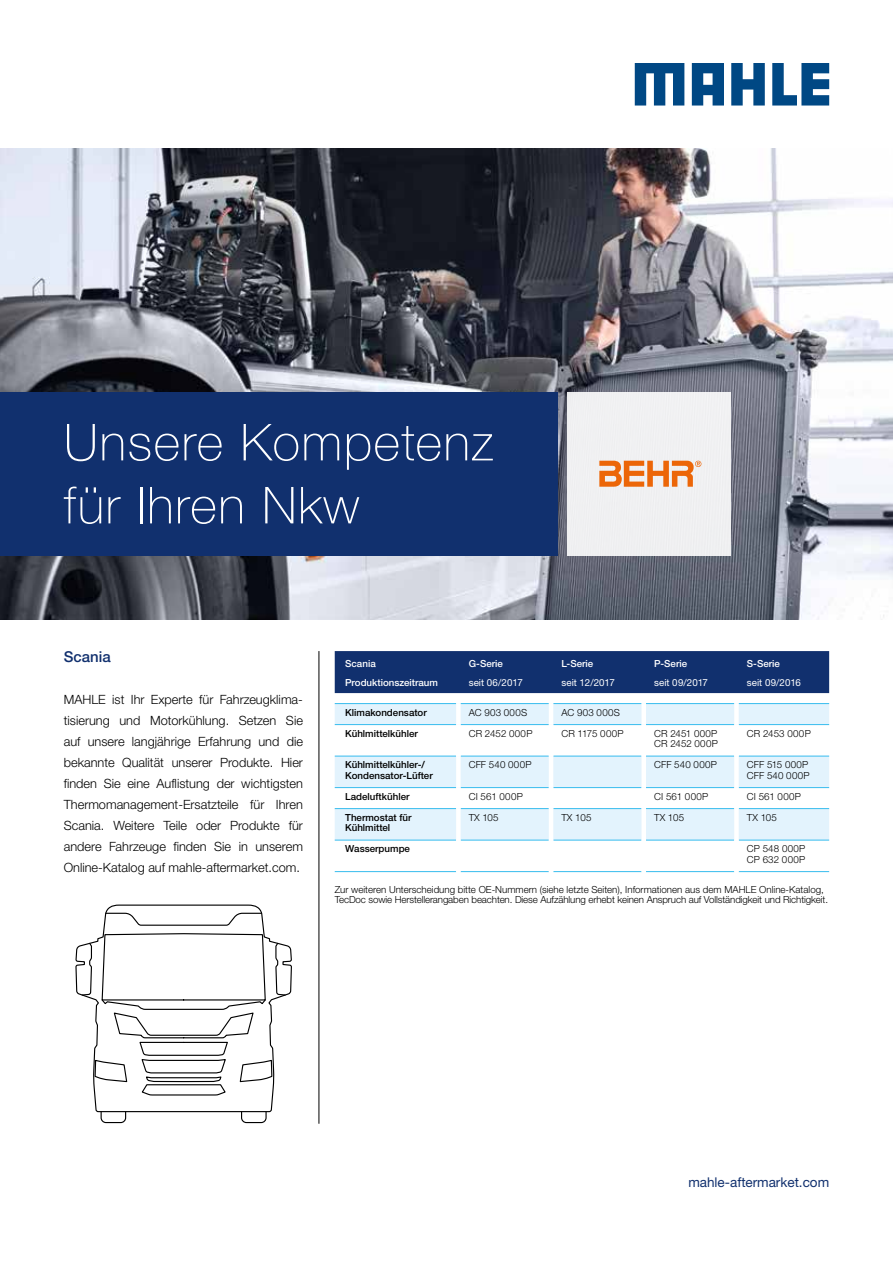
<style>
.page{position:relative;width:893px;height:1263px;background:#fff}
.page>*{position:absolute;margin:0;border:0;box-sizing:border-box;transform-origin:0 0}
.t1{font:100 51px/63px "Helvetica Neue LTW1 G";letter-spacing:.03em;color:#fff}
.t2{font:500 15px "Helvetica Neue LTW1 G";color:#11306e}
.t3{font:13.5px "Helvetica Neue LTW1 G";color:#11306e}
.t4{font:300 12.75px/21px "Helvetica Neue LTW1 G";color:#000;text-align:justify}
.t5{font:300 9.75px/10.8px "Helvetica Neue LTW1 G";color:#000}
.t6{font:500 9.75px/10.8px "Helvetica Neue LTW1 G";color:#000}
.t7{font:300 9.75px/10.8px "Helvetica Neue LTW1 G";letter-spacing:.02em;color:#000}
.t8{font:500 9.75px "Helvetica Neue LTW1 G";color:#fff}
.t9{font:9.75px "Helvetica Neue LTW1 G";color:#fff}
.t10{font:300 9.75px/10.8px "Helvetica Neue LTW1 G";letter-spacing:.025em;color:#000}
</style>
<div class="page">
<svg style="left:635px;top:63px;width:49px;height:43px"></svg>
<svg style="left:731px;top:63px;width:34px;height:43px"></svg>
<svg style="left:772px;top:63px;width:57px;height:43px"></svg>
<svg style="left:692px;top:63px;width:32px;height:43px"></svg>
<svg style="left:75px;top:904px;width:217px;height:209px"></svg>
<svg style="left:81px;top:933px;width:205px;height:163px"></svg>
<svg style="left:100px;top:1110px;width:27px;height:14px"></svg>
<svg style="left:240px;top:1110px;width:27px;height:14px"></svg>
<svg style="left:105px;top:912px;width:158px;height:14px"></svg>
<img style="left:0;top:149px;width:893px;height:471px">
<hr style="left:319px;top:651px;width:1px;height:473px;background:#000">
<div style="left:335px;top:651px;width:494px;height:42px;background:#11306e"></div>
<svg style="left:335px;top:704px;width:494px;height:136px;fill:#e3f3fd"></svg>
<hr style="left:335px;top:703px;width:121px;height:1px;background:#36bcee">
<hr style="left:335px;top:724px;width:121px;height:1px;background:#36bcee">
<hr style="left:335px;top:756px;width:121px;height:1px;background:#36bcee">
<hr style="left:335px;top:787px;width:121px;height:1px;background:#36bcee">
<hr style="left:335px;top:808px;width:121px;height:1px;background:#36bcee">
<hr style="left:335px;top:840px;width:121px;height:1px;background:#36bcee">
<hr style="left:335px;top:871px;width:121px;height:1px;background:#36bcee">
<hr style="left:461px;top:703px;width:88px;height:1px;background:#36bcee">
<hr style="left:553px;top:703px;width:88px;height:1px;background:#36bcee">
<hr style="left:646px;top:703px;width:88px;height:1px;background:#36bcee">
<hr style="left:739px;top:703px;width:90px;height:1px;background:#36bcee">
<hr style="left:461px;top:724px;width:88px;height:1px;background:#36bcee">
<hr style="left:553px;top:724px;width:88px;height:1px;background:#36bcee">
<hr style="left:646px;top:724px;width:88px;height:1px;background:#36bcee">
<hr style="left:739px;top:724px;width:90px;height:1px;background:#36bcee">
<hr style="left:461px;top:756px;width:88px;height:1px;background:#36bcee">
<hr style="left:553px;top:756px;width:88px;height:1px;background:#36bcee">
<hr style="left:646px;top:756px;width:88px;height:1px;background:#36bcee">
<hr style="left:739px;top:756px;width:90px;height:1px;background:#36bcee">
<hr style="left:461px;top:787px;width:88px;height:1px;background:#36bcee">
<hr style="left:553px;top:787px;width:88px;height:1px;background:#36bcee">
<hr style="left:646px;top:787px;width:88px;height:1px;background:#36bcee">
<hr style="left:739px;top:787px;width:90px;height:1px;background:#36bcee">
<hr style="left:461px;top:808px;width:88px;height:1px;background:#36bcee">
<hr style="left:553px;top:808px;width:88px;height:1px;background:#36bcee">
<hr style="left:646px;top:808px;width:88px;height:1px;background:#36bcee">
<hr style="left:739px;top:808px;width:90px;height:1px;background:#36bcee">
<hr style="left:461px;top:840px;width:88px;height:1px;background:#36bcee">
<hr style="left:553px;top:840px;width:88px;height:1px;background:#36bcee">
<hr style="left:646px;top:840px;width:88px;height:1px;background:#36bcee">
<hr style="left:739px;top:840px;width:90px;height:1px;background:#36bcee">
<hr style="left:461px;top:871px;width:88px;height:1px;background:#36bcee">
<hr style="left:553px;top:871px;width:88px;height:1px;background:#36bcee">
<hr style="left:646px;top:871px;width:88px;height:1px;background:#36bcee">
<hr style="left:739px;top:871px;width:90px;height:1px;background:#36bcee">
<div style="left:456px;top:703px;width:5px;height:22px;background:#fff"></div>
<hr style="left:549px;top:703px;width:4px;height:22px;background:#fff">
<div style="left:641px;top:703px;width:5px;height:22px;background:#fff"></div>
<div style="left:734px;top:703px;width:5px;height:22px;background:#fff"></div>
<div style="left:456px;top:725px;width:5px;height:31px;background:#fff"></div>
<hr style="left:549px;top:725px;width:4px;height:31px;background:#fff">
<div style="left:641px;top:725px;width:5px;height:31px;background:#fff"></div>
<div style="left:734px;top:725px;width:5px;height:31px;background:#fff"></div>
<div style="left:456px;top:756px;width:5px;height:32px;background:#fff"></div>
<hr style="left:549px;top:756px;width:4px;height:32px;background:#fff">
<div style="left:641px;top:756px;width:5px;height:32px;background:#fff"></div>
<div style="left:734px;top:756px;width:5px;height:32px;background:#fff"></div>
<div style="left:456px;top:788px;width:5px;height:21px;background:#fff"></div>
<hr style="left:549px;top:788px;width:4px;height:21px;background:#fff">
<div style="left:641px;top:788px;width:5px;height:21px;background:#fff"></div>
<div style="left:734px;top:788px;width:5px;height:21px;background:#fff"></div>
<div style="left:456px;top:809px;width:5px;height:31px;background:#fff"></div>
<hr style="left:549px;top:809px;width:4px;height:31px;background:#fff">
<div style="left:641px;top:809px;width:5px;height:31px;background:#fff"></div>
<div style="left:734px;top:809px;width:5px;height:31px;background:#fff"></div>
<div style="left:0;top:392px;width:557px;height:163px;background:#11306e"></div>
<div style="left:568px;top:392px;width:163px;height:163px;background:#f0f0f2"></div>
<svg style="left:599px;top:460px;width:102px;height:27px"></svg>
<h1 class="t1" style="left:64px;top:411px;width:431px">Unsere Kompetenz für Ihren Nkw</h1>
<p class="t2" style="left:64px;top:647px;width:48px">Scania</p>
<p class="t4" style="left:64px;top:688px;width:241px">MAHLE ist Ihr Experte für Fahrzeugklima&shy;tisierung und Motorkühlung. Setzen Sie auf unsere langjährige Erfahrung und die bekannte Qualität unserer Produkte. Hier finden Sie eine Auflistung der wichtigsten Thermomanagement-Ersatzteile für Ihren Scania. Weitere Teile oder Produkte für andere Fahrzeuge finden Sie in unserem Online-Katalog auf mahle-aftermarket.com.</p>
<p class="t8" style="left:345px;top:657px;width:32px">Scania</p>
<p class="t8" style="left:469px;top:657px;width:36px">G-Serie</p>
<p class="t8" style="left:562px;top:657px;width:33px">L-Serie</p>
<p class="t8" style="left:654px;top:657px;width:34px">P-Serie</p>
<p class="t8" style="left:747px;top:657px;width:35px">S-Serie</p>
<p class="t8" style="left:345px;top:677px;width:94px">Produktionszeitraum</p>
<p class="t9" style="left:469px;top:676px;width:55px">seit 06/2017</p>
<p class="t9" style="left:562px;top:676px;width:55px">seit 12/2017</p>
<p class="t9" style="left:654px;top:676px;width:55px">seit 09/2017</p>
<p class="t9" style="left:747px;top:676px;width:55px">seit 09/2016</p>
<p class="t6" style="left:345px;top:707px;width:83px">Klimakondensator</p>
<p class="t10" style="left:469px;top:707px;width:60px">AC 903 000S</p>
<p class="t10" style="left:562px;top:707px;width:60px">AC 903 000S</p>
<p class="t6" style="left:345px;top:728px;width:74px">Kühlmittelkühler</p>
<p class="t7" style="left:469px;top:728px;width:65px">CR 2452 000P</p>
<p class="t5" style="left:562px;top:728px;width:64px">CR 1175 000P</p>
<p class="t7" style="left:654px;top:728px;width:65px">CR 2451 000P<br>CR 2452 000P</p>
<p class="t7" style="left:747px;top:728px;width:65px">CR 2453 000P</p>
<p class="t6" style="left:345px;top:759px;width:89px">Kühlmittelkühler-/<br>Kondensator-Lüfter</p>
<p class="t5" style="left:469px;top:759px;width:64px">CFF 540 000P</p>
<p class="t5" style="left:654px;top:759px;width:64px">CFF 540 000P</p>
<p class="t5" style="left:747px;top:759px;width:64px">CFF 515 000P<br>CFF 540 000P</p>
<p class="t6" style="left:345px;top:791px;width:66px">Ladeluftkühler</p>
<p class="t7" style="left:469px;top:791px;width:56px">CI 561 000P</p>
<p class="t7" style="left:654px;top:791px;width:56px">CI 561 000P</p>
<p class="t7" style="left:747px;top:791px;width:56px">CI 561 000P</p>
<p class="t6" style="left:345px;top:812px;width:68px">Thermostat für<br>Kühlmittel</p>
<p class="t5" style="left:469px;top:812px;width:31px">TX 105</p>
<p class="t5" style="left:562px;top:812px;width:31px">TX 105</p>
<p class="t5" style="left:654px;top:812px;width:31px">TX 105</p>
<p class="t5" style="left:747px;top:812px;width:31px">TX 105</p>
<p class="t6" style="left:345px;top:843px;width:66px">Wasserpumpe</p>
<p class="t10" style="left:747px;top:843px;width:60px">CP 548 000P<br>CP 632 000P</p>
<p class="t5" style="left:335px;top:884px;width:495px">Zur weiteren Unterscheidung bitte OE-Nummern (siehe letzte Seiten), Informationen aus dem MAHLE Online-Katalog,<br>TecDoc sowie Herstellerangaben beachten. Diese Aufzählung erhebt keinen Anspruch auf Vollständigkeit und Richtigkeit.</p>
<p class="t3" style="left:688px;top:1173px;width:142px">mahle-aftermarket.com</p>
</div>
